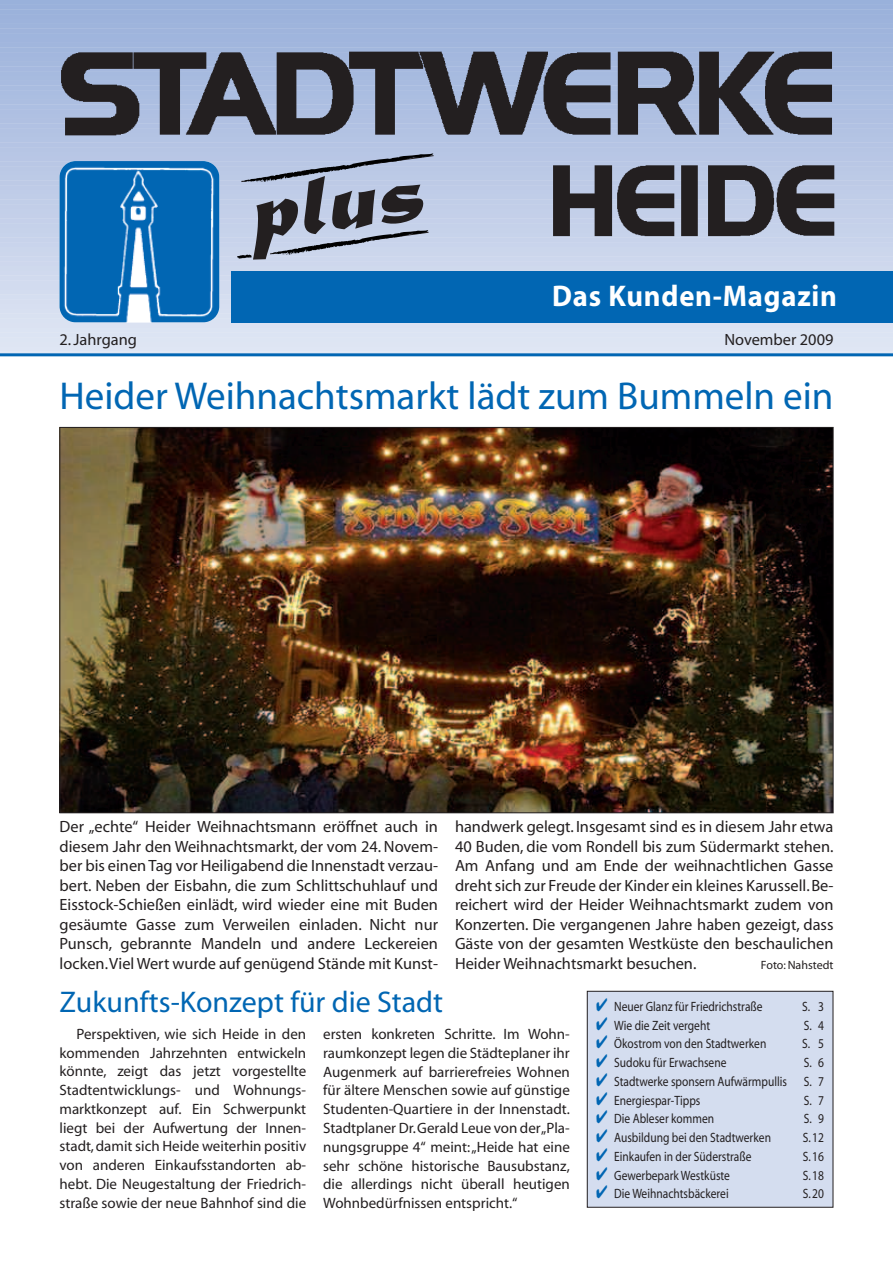
<style>
.page{position:relative;width:893px;height:1263px;background:#fff}
.page>*{position:absolute;margin:0;border:0;box-sizing:border-box;transform-origin:0 0}
.t1{font:39px "Myriad";color:#0166b3}
.t2{font:30px "Myriad";color:#0166b3}
.t3{font:700 30px "Myriad";letter-spacing:.03em;color:#fff;scale:.95 1}
.t4{font:16.35px/19.5px "Myriad";color:#231f20;text-align:justify}
.t5{font:15px/18.8px "Myriad";color:#231f20;text-align:justify}
.t6{font:13.5px "Myriad";color:#231f20;scale:.85 1}
.t7{font:12px "Myriad";color:#231f20}
.s1{color:#0166b3}
</style>
<div class="page">
<img style="left:62px;top:429px;width:769px;height:382px">
<div style="left:0;top:0;width:893px;height:6px;background:#99b1db"></div>
<div style="left:0;top:3px;width:893px;height:8px;background:#9ab1db"></div>
<div style="left:0;top:8px;width:893px;height:8px;background:#9bb2db"></div>
<div style="left:0;top:13px;width:893px;height:8px;background:#9cb2db"></div>
<div style="left:0;top:17px;width:893px;height:8px;background:#9db3dc"></div>
<div style="left:0;top:22px;width:893px;height:8px;background:#9eb4dc"></div>
<div style="left:0;top:27px;width:893px;height:8px;background:#9fb4dc"></div>
<div style="left:0;top:32px;width:893px;height:8px;background:#9fb5dd"></div>
<div style="left:0;top:36px;width:893px;height:8px;background:#a0b5dd"></div>
<div style="left:0;top:41px;width:893px;height:8px;background:#a1b6dd"></div>
<div style="left:0;top:46px;width:893px;height:8px;background:#a2b7dd"></div>
<div style="left:0;top:51px;width:893px;height:8px;background:#a3b7de"></div>
<div style="left:0;top:55px;width:893px;height:8px;background:#a4b8de"></div>
<div style="left:0;top:60px;width:893px;height:8px;background:#a5b9de"></div>
<div style="left:0;top:65px;width:893px;height:8px;background:#a6b9df"></div>
<div style="left:0;top:70px;width:893px;height:8px;background:#a6badf"></div>
<div style="left:0;top:74px;width:893px;height:8px;background:#a7bbdf"></div>
<div style="left:0;top:79px;width:893px;height:8px;background:#a8bbe0"></div>
<div style="left:0;top:84px;width:893px;height:8px;background:#a9bce0"></div>
<div style="left:0;top:89px;width:893px;height:8px;background:#aabde1"></div>
<div style="left:0;top:93px;width:893px;height:8px;background:#abbee1"></div>
<div style="left:0;top:98px;width:893px;height:8px;background:#acbee1"></div>
<div style="left:0;top:103px;width:893px;height:8px;background:#adbfe2"></div>
<div style="left:0;top:108px;width:893px;height:8px;background:#aebfe2"></div>
<div style="left:0;top:112px;width:893px;height:8px;background:#afc0e2"></div>
<div style="left:0;top:117px;width:893px;height:8px;background:#b0c0e2"></div>
<div style="left:0;top:122px;width:893px;height:8px;background:#b1c1e3"></div>
<div style="left:0;top:127px;width:893px;height:8px;background:#b2c2e3"></div>
<div style="left:0;top:131px;width:893px;height:8px;background:#b3c3e3"></div>
<div style="left:0;top:136px;width:893px;height:8px;background:#b4c4e4"></div>
<div style="left:0;top:141px;width:893px;height:8px;background:#b5c4e4"></div>
<div style="left:0;top:146px;width:893px;height:8px;background:#b6c5e4"></div>
<div style="left:0;top:150px;width:893px;height:8px;background:#b7c6e5"></div>
<div style="left:0;top:155px;width:893px;height:8px;background:#b8c6e5"></div>
<div style="left:0;top:160px;width:893px;height:8px;background:#b9c7e5"></div>
<div style="left:0;top:165px;width:893px;height:8px;background:#bac8e5"></div>
<div style="left:0;top:169px;width:893px;height:8px;background:#bbc9e6"></div>
<div style="left:0;top:174px;width:893px;height:8px;background:#bccae6"></div>
<div style="left:0;top:179px;width:893px;height:8px;background:#bdcae6"></div>
<div style="left:0;top:184px;width:893px;height:8px;background:#becbe7"></div>
<div style="left:0;top:188px;width:893px;height:8px;background:#bfcce8"></div>
<div style="left:0;top:193px;width:893px;height:8px;background:#c0cde8"></div>
<div style="left:0;top:198px;width:893px;height:8px;background:#c1cee8"></div>
<div style="left:0;top:203px;width:893px;height:8px;background:#c2cee8"></div>
<div style="left:0;top:207px;width:893px;height:8px;background:#c3cfe9"></div>
<div style="left:0;top:212px;width:893px;height:8px;background:#c4cfe9"></div>
<div style="left:0;top:217px;width:893px;height:8px;background:#c5d0ea"></div>
<div style="left:0;top:222px;width:893px;height:8px;background:#c5d1ea"></div>
<div style="left:0;top:226px;width:893px;height:8px;background:#c6d2ea"></div>
<div style="left:0;top:231px;width:893px;height:8px;background:#c7d3eb"></div>
<div style="left:0;top:236px;width:893px;height:8px;background:#c8d3eb"></div>
<div style="left:0;top:241px;width:893px;height:8px;background:#c9d4ec"></div>
<div style="left:0;top:245px;width:893px;height:8px;background:#cbd6ec"></div>
<div style="left:0;top:250px;width:893px;height:8px;background:#ccd6ec"></div>
<div style="left:0;top:255px;width:893px;height:8px;background:#cdd7ed"></div>
<div style="left:0;top:260px;width:893px;height:8px;background:#ced7ed"></div>
<div style="left:0;top:264px;width:893px;height:8px;background:#cfd9ed"></div>
<div style="left:0;top:269px;width:893px;height:8px;background:#d0d9ee"></div>
<div style="left:0;top:274px;width:893px;height:8px;background:#d1daee"></div>
<div style="left:0;top:279px;width:893px;height:8px;background:#d2dbef"></div>
<div style="left:0;top:283px;width:893px;height:8px;background:#d2dbef"></div>
<div style="left:0;top:288px;width:893px;height:8px;background:#d3dcef"></div>
<div style="left:0;top:293px;width:893px;height:8px;background:#d5def0"></div>
<div style="left:0;top:298px;width:893px;height:8px;background:#d6def0"></div>
<div style="left:0;top:302px;width:893px;height:8px;background:#d7dff1"></div>
<div style="left:0;top:307px;width:893px;height:8px;background:#d8e0f1"></div>
<div style="left:0;top:312px;width:893px;height:8px;background:#d9e1f1"></div>
<div style="left:0;top:317px;width:893px;height:8px;background:#dae2f2"></div>
<svg style="left:0;top:322px;width:893px;height:4px"></svg>
<div style="left:0;top:326px;width:893px;height:8px;background:#dce4f3"></div>
<div style="left:0;top:331px;width:893px;height:8px;background:#dce4f3"></div>
<div style="left:0;top:336px;width:893px;height:8px;background:#dde5f3"></div>
<div style="left:0;top:340px;width:893px;height:8px;background:#dee5f3"></div>
<div style="left:0;top:345px;width:893px;height:8px;background:#dfe6f4"></div>
<img style="left:61px;top:51px;width:771px;height:85px">
<img style="left:553px;top:165px;width:282px;height:72px">
<img style="left:60px;top:161px;width:159px;height:161px">
<hr style="left:0;top:353px;width:893px;height:3px;background:#0166b3">
<div style="left:231px;top:271px;width:662px;height:51px;background:#0166b3"></div>
<svg style="left:237px;top:153px;width:197px;height:107px"></svg>
<div style="left:587px;top:991px;width:246px;height:216px;background:#d4ddef"></div>
<div style="left:587px;top:991px;width:246px;height:217px;border:1px solid #231f20"></div>
<h2 class="t3" style="left:552px;top:284px;width:301px">Das Kunden-Magazin</h2>
<p class="t4" style="left:60px;top:331px;width:79px">2. Jahrgang</p>
<p class="t4" style="left:724px;top:331px;width:110px">November 2009</p>
<h1 class="t1" style="left:60px;top:382px;width:775px">Heider Weihnachtsmarkt lädt zum Bummeln ein</h1>
<p class="t4" style="left:60px;top:818px;width:380px">Der „echte“ Heider Weihnachtsmann eröffnet auch in diesem Jahr den Weihnachtsmarkt, der vom 24. Novem&shy;ber bis einen Tag vor Heiligabend die Innenstadt verzau&shy;bert. Neben der Eisbahn, die zum Schlittschuhlauf und Eisstock-Schießen einlädt, wird wieder eine mit Buden gesäumte Gasse zum Verweilen einladen. Nicht nur Punsch, gebrannte Mandeln und andere Leckereien locken.Viel Wert wurde auf genügend Stände mit Kunst-</p>
<p class="t4" style="left:455px;top:818px;width:380px">handwerk gelegt. Insgesamt sind es in diesem Jahr etwa 40 Buden, die vom Rondell bis zum Südermarkt stehen.<br>Am Anfang und am Ende der weihnachtlichen Gasse dreht sich zur Freude der Kinder ein kleines Karussell.Be&shy;reichert wird der Heider Weihnachtsmarkt zudem von Konzerten. Die vergangenen Jahre haben gezeigt, dass Gäste von der gesamten Westküste den beschaulichen Heider Weihnachtsmarkt besuchen.</p>
<p class="t7" style="left:761px;top:960px;width:74px">Foto: Nahstedt</p>
<h2 class="t2" style="left:60px;top:991px;width:385px">Zukunfts-Konzept für die Stadt</h2>
<p class="t5" style="left:60px;top:1026px;width:248px;text-indent:17px">Perspektiven, wie sich Heide in den kommenden Jahrzehnten entwickeln könnte, zeigt das jetzt vorgestellte Stadtentwicklungs- und Wohnungs&shy;marktkonzept auf. Ein Schwerpunkt liegt bei der Aufwertung der Innen&shy;stadt, damit sich Heide weiterhin positiv von anderen Einkaufsstandorten ab&shy;hebt. Die Neugestaltung der Friedrich&shy;straße sowie der neue Bahnhof sind die</p>
<p class="t5" style="left:323px;top:1026px;width:248px">ersten konkreten Schritte. Im Wohn&shy;raumkonzept legen die Städteplaner ihr Augenmerk auf barrierefreies Wohnen für ältere Menschen sowie auf günstige Studenten-Quartiere in der Innenstadt.<br>Stadtplaner Dr.Gerald Leue von der „Pla&shy;nungsgruppe 4“ meint:„Heide hat eine sehr schöne historische Bausubstanz, die allerdings nicht überall heutigen Wohnbedürfnissen entspricht.“</p>
<p class="t6" style="left:596px;top:1001px;width:197px"><span class="s1">✔</span> Neuer Glanz für Friedrichstraße</p>
<p class="t6" style="left:802px;top:1001px;width:27px">S. 3</p>
<p class="t6" style="left:596px;top:1020px;width:136px"><span class="s1">✔</span> Wie die Zeit vergeht</p>
<p class="t6" style="left:804px;top:1020px;width:25px">S. 4</p>
<p class="t6" style="left:596px;top:1039px;width:202px"><span class="s1">✔</span> Ökostrom von den Stadtwerken</p>
<p class="t6" style="left:802px;top:1039px;width:27px">S. 5</p>
<p class="t6" style="left:596px;top:1057px;width:155px"><span class="s1">✔</span> Sudoku für Erwachsene</p>
<p class="t6" style="left:804px;top:1057px;width:25px">S. 6</p>
<p class="t6" style="left:596px;top:1076px;width:270px"><span class="s1">✔</span> Stadtwerke sponsern Aufwärmpullis S. 7</p>
<p class="t6" style="left:596px;top:1095px;width:124px"><span class="s1">✔</span> Energiespar-Tipps</p>
<p class="t6" style="left:804px;top:1095px;width:25px">S. 7</p>
<p class="t6" style="left:596px;top:1114px;width:140px"><span class="s1">✔</span> Die Ableser kommen</p>
<p class="t6" style="left:804px;top:1114px;width:25px">S. 9</p>
<p class="t6" style="left:596px;top:1132px;width:207px"><span class="s1">✔</span> Ausbildung bei den Stadtwerken</p>
<p class="t6" style="left:803px;top:1132px;width:27px">S. 12</p>
<p class="t6" style="left:596px;top:1151px;width:184px"><span class="s1">✔</span> Einkaufen in der Süderstraße</p>
<p class="t6" style="left:803px;top:1151px;width:27px">S. 16</p>
<p class="t6" style="left:596px;top:1170px;width:159px"><span class="s1">✔</span> Gewerbepark Westküste</p>
<p class="t6" style="left:803px;top:1170px;width:27px">S. 18</p>
<p class="t6" style="left:596px;top:1189px;width:157px"><span class="s1">✔</span> Die Weihnachtsbäckerei</p>
<p class="t6" style="left:803px;top:1189px;width:27px">S. 20</p>
</div>
